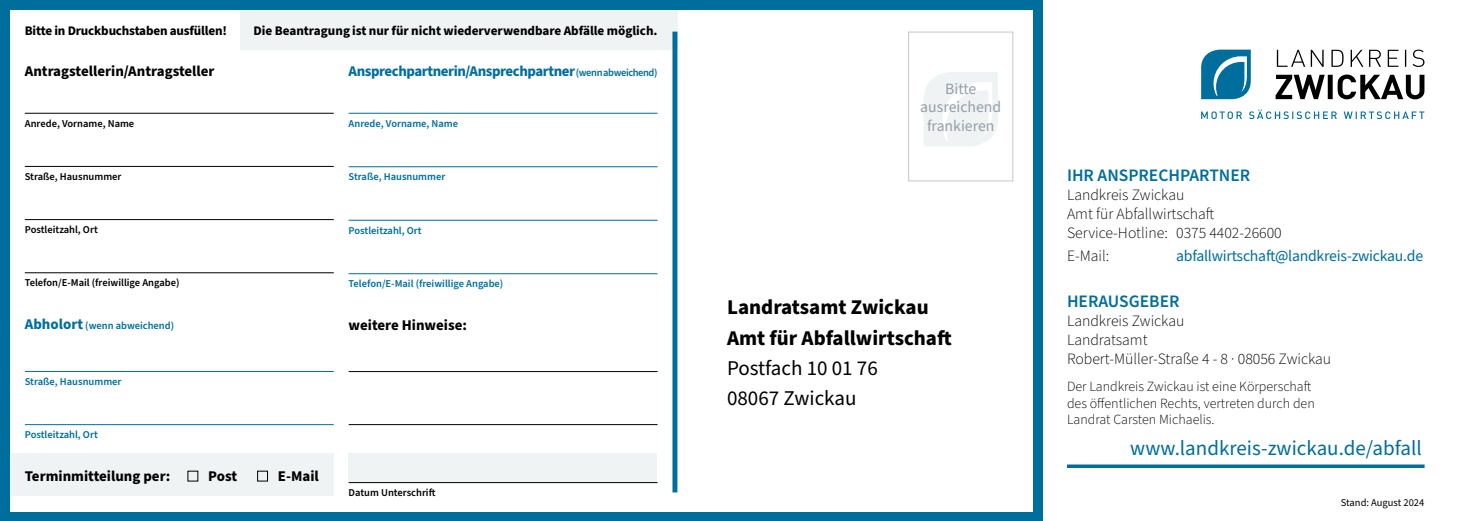
<style>
.page{position:relative;width:1474px;height:521px;background:#fff}
.page>*{position:absolute;margin:0;border:0;box-sizing:border-box;transform-origin:0 0}
.t1{font:700 21px/30.1px "Source Sans Pro";color:#000}
.t2{font:21px "Source Sans Pro";color:#006e9c}
.t3{font:21px/30.1px "Source Sans Pro";color:#000}
.t4{font:600 17.5px "Source Sans Pro";color:#006e9c}
.t5{font:300 15.75px/18.9px "Source Sans Pro";color:#000}
.t6{font:15.75px "Source Sans Pro";letter-spacing:-.015em;color:#006e9c}
.t7{font:15.75px/18.9px "Source Sans Pro";color:#949fa7;text-align:center}
.t8{font:700 14.88px "Source Sans Pro";color:#000}
.t9{font:700 14.88px "Source Sans Pro";letter-spacing:-.03em;color:#006e9c}
.t10{font:300 14px/16.8px "Source Sans Pro";color:#000}
.t11{font:700 13.12px "Source Sans Pro";color:#000}
.t12{font:600 10.5px "Source Sans Pro";color:#006e9c}
.t13{font:600 10.5px "Source Sans Pro";color:#000}
.t14{font:10.5px "Source Sans Pro";color:#000}
.s1{font-weight:600;font-size:10.5px}
.s2{font-weight:700;font-size:14.88px}
</style>
<div class="page">
<div style="left:0;top:0;width:1042px;height:521px;background:#006e9c"></div>
<div style="left:10px;top:10px;width:1022px;height:501px;background:#fff"></div>
<div style="left:348px;top:453px;width:309px;height:30px;background:#f0f3f4"></div>
<div style="left:240px;top:10px;width:437px;height:40px;background:#f0f3f4"></div>
<div style="left:10px;top:453px;width:324px;height:43px;background:#f0f3f4"></div>
<div style="left:257px;top:471px;width:11px;height:10px;border:1px solid #000"></div>
<div style="left:672px;top:32px;width:5px;height:460px;background:#006e9c"></div>
<hr style="left:25px;top:113px;width:309px;height:1px;background:#000">
<hr style="left:25px;top:166px;width:309px;height:1px;background:#000">
<hr style="left:25px;top:219px;width:309px;height:1px;background:#000">
<hr style="left:25px;top:272px;width:309px;height:1px;background:#000">
<hr style="left:25px;top:371px;width:309px;height:1px;background:#006e9c">
<hr style="left:25px;top:424px;width:309px;height:1px;background:#006e9c">
<hr style="left:348px;top:113px;width:309px;height:1px;background:#006e9c">
<hr style="left:348px;top:166px;width:309px;height:1px;background:#006e9c">
<hr style="left:348px;top:220px;width:309px;height:1px;background:#006e9c">
<hr style="left:348px;top:273px;width:309px;height:1px;background:#006e9c">
<hr style="left:348px;top:371px;width:309px;height:1px;background:#000">
<hr style="left:348px;top:482px;width:309px;height:1px;background:#000">
<svg style="left:1201px;top:50px;width:49px;height:49px;background:#2d87ad"></svg>
<svg style="left:1275px;top:75px;width:149px;height:24px"></svg>
<svg style="left:1276px;top:50px;width:148px;height:17px"></svg>
<svg style="left:1201px;top:110px;width:223px;height:9px"></svg>
<svg style="left:1067px;top:464px;width:357px;height:4px"></svg>
<svg style="left:924px;top:72px;width:74px;height:74px"></svg>
<div style="left:908px;top:32px;width:105px;height:149px;border:1px solid #c6c6c6"></div>
<hr style="left:348px;top:424px;width:309px;height:1px;background:#000">
<p class="t11" style="left:25px;top:21px;width:204px">Bitte in Druckbuchstaben ausfüllen!</p>
<p class="t11" style="left:253px;top:21px;width:405px">Die Beantragung ist nur für nicht wiederverwendbare Abfälle möglich.</p>
<h3 class="t8" style="left:25px;top:61px;width:191px">Antragstellerin/Antragsteller</h3>
<h3 class="t9" style="left:348px;top:61px;width:310px">Ansprechpartnerin/Ansprechpartner <span class="s1">(wenn abweichend)</span></h3>
<p class="t13" style="left:25px;top:116px;width:111px">Anrede, Vorname, Name</p>
<p class="t13" style="left:25px;top:169px;width:98px">Straße, Hausnummer</p>
<p class="t13" style="left:25px;top:222px;width:74px">Postleitzahl, Ort</p>
<p class="t13" style="left:25px;top:276px;width:156px">Telefon/E-Mail (freiwillige Angabe)</p>
<p class="t12" style="left:25px;top:319px;width:151px"><span class="s2">Abholort</span> (wenn abweichend)</p>
<p class="t12" style="left:25px;top:374px;width:98px">Straße, Hausnummer</p>
<p class="t12" style="left:25px;top:427px;width:74px">Postleitzahl, Ort</p>
<h3 class="t8" style="left:25px;top:466px;width:147px">Terminmitteilung per:</h3>
<h3 class="t8" style="left:208px;top:466px;width:30px">Post</h3>
<h3 class="t8" style="left:278px;top:466px;width:42px">E-Mail</h3>
<p class="t12" style="left:348px;top:116px;width:111px">Anrede, Vorname, Name</p>
<p class="t12" style="left:348px;top:170px;width:98px">Straße, Hausnummer</p>
<p class="t12" style="left:348px;top:223px;width:74px">Postleitzahl, Ort</p>
<p class="t12" style="left:348px;top:277px;width:156px">Telefon/E-Mail (freiwillige Angabe)</p>
<h3 class="t8" style="left:348px;top:315px;width:120px">weitere Hinweise:</h3>
<p class="t13" style="left:348px;top:486px;width:88px">Datum Unterschrift</p>
<h3 class="t7" style="left:920px;top:79px;width:83px">Bitte ausreichend frankieren</h3>
<h1 class="t1" style="left:727px;top:293px;width:226px">Landratsamt Zwickau<br>Amt für Abfallwirtschaft</h1>
<h1 class="t3" style="left:727px;top:353px;width:152px">Postfach 10 01 76<br>08067 Zwickau</h1>
<h2 class="t4" style="left:1067px;top:163px;width:185px">IHR ANSPRECHPARTNER</h2>
<h3 class="t5" style="left:1067px;top:185px;width:216px">Landkreis Zwickau<br>Amt für Abfallwirtschaft<br>Service-Hotline: 0375 4402-26600</h3>
<h3 class="t5" style="left:1067px;top:247px;width:44px">E-Mail:</h3>
<h3 class="t6" style="left:1176px;top:246px;width:248px">abfallwirtschaft@landkreis-zwickau.de</h3>
<h2 class="t4" style="left:1067px;top:290px;width:114px">HERAUSGEBER</h2>
<h3 class="t5" style="left:1067px;top:312px;width:266px">Landkreis Zwickau<br>Landratsamt<br>Robert-Müller-Straße 4 - 8 · 08056 Zwickau</h3>
<h3 class="t10" style="left:1067px;top:378px;width:249px">Der Landkreis Zwickau ist eine Körperschaft des öffentlichen Rechts, vertreten durch den<br>Landrat Carsten Michaelis.</h3>
<h1 class="t2" style="left:1130px;top:433px;width:293px">www.landkreis-zwickau.de/abfall</h1>
<p class="t14" style="left:1340px;top:495px;width:85px">Stand: August 2024</p>
</div>
